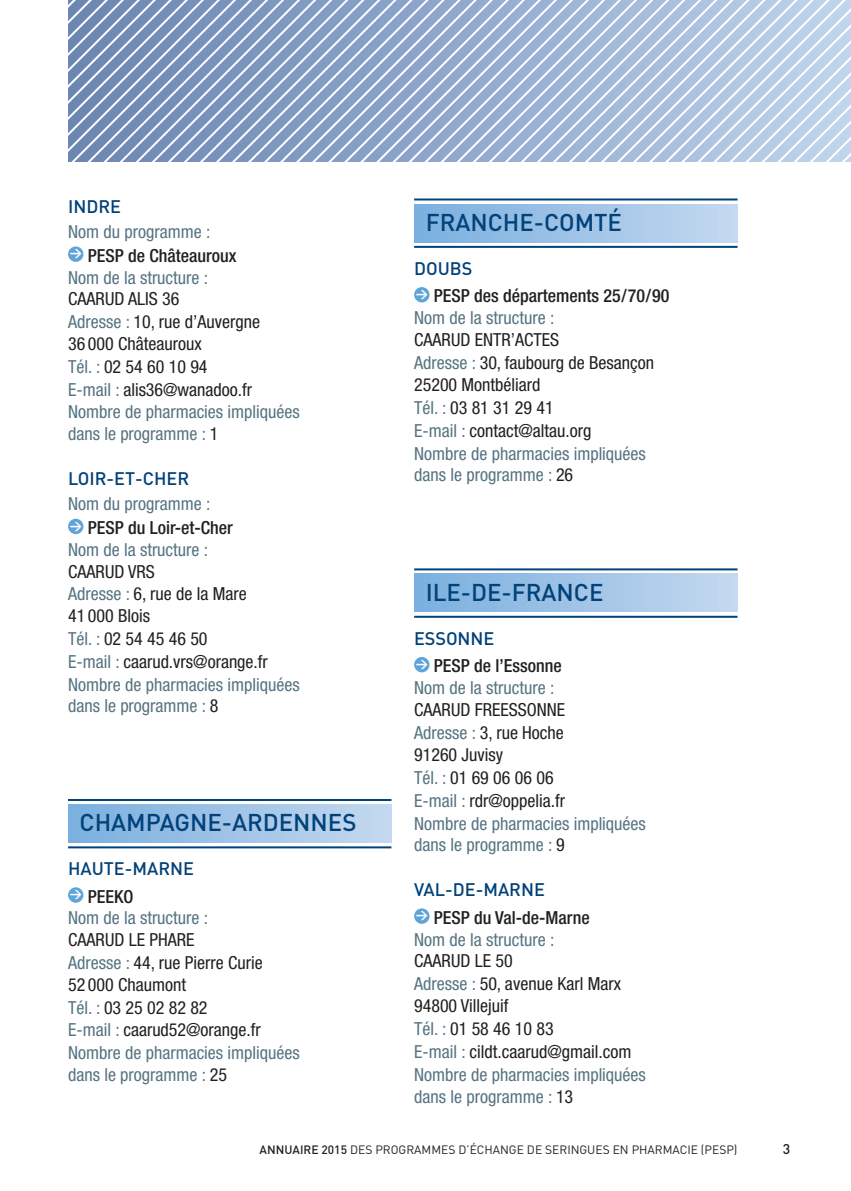
<style>
.page{position:relative;width:851px;height:1191px;background:#fff}
.page>*{position:absolute;margin:0;border:0;box-sizing:border-box;transform-origin:0 0}
.t1{font:500 24px "DIN";color:#004279}
.t2{font:condensed 18px/22.4px "Helvetica Neue";color:#231f20}
.t3{font:condensed 18px/22.4px "Helvetica Neue";color:#557482}
.t4{font:500 condensed 18px "Helvetica Neue";color:#231f20}
.t5{font:500 18px "DIN";color:#004279}
.t6{font:500 14px "DIN";color:#231f20}
.t7{font:12px "DIN";color:#231f20}
.t8{font:700 12px "DIN";color:#fff}
.s1{color:#557482}
.s2{color:#231f20}
.s3{font-weight:500}
</style>
<div class="page">
<div style="left:414px;top:204px;width:323px;height:38px;background:linear-gradient(to right,#7aafdf,#c5d8ef)"></div>
<div style="left:414px;top:573px;width:323px;height:38px;background:linear-gradient(to right,#7aafdf,#c5d8ef)"></div>
<div style="left:68px;top:805px;width:323px;height:37px;background:linear-gradient(to right,#7aafdf,#c5d9ef)"></div>
<hr style="left:68px;top:799px;width:323px;height:2px;background:#004279">
<hr style="left:68px;top:846px;width:323px;height:2px;background:#004279">
<hr style="left:414px;top:198px;width:323px;height:2px;background:#004279">
<hr style="left:414px;top:246px;width:323px;height:2px;background:#004279">
<hr style="left:414px;top:568px;width:323px;height:2px;background:#004279">
<hr style="left:414px;top:616px;width:323px;height:2px;background:#004279">
<div style="left:68px;top:246px;width:15px;height:16px;background:#5ea4d9;border-radius:50%"></div>
<div style="left:68px;top:519px;width:15px;height:15px;background:#5ea4d9;border-radius:50%"></div>
<div style="left:68px;top:887px;width:15px;height:15px;background:#5ea4d9;border-radius:50%"></div>
<div style="left:414px;top:287px;width:15px;height:15px;background:#5ea4d9;border-radius:50%"></div>
<div style="left:414px;top:657px;width:15px;height:15px;background:#5ea4d9;border-radius:50%"></div>
<div style="left:414px;top:908px;width:15px;height:15px;background:#5ea4d9;border-radius:50%"></div>
<svg style="left:68px;top:0;width:782px;height:162px;background:#a5b9d6"></svg>
<p class="t5" style="left:68px;top:196px;width:54px">INDRE</p>
<p class="t3" style="left:68px;top:221px;width:144px">Nom du programme :</p>
<p class="t4" style="left:88px;top:249px;width:150px">PESP de Châteauroux</p>
<p class="t3" style="left:68px;top:267px;width:142px">Nom de la structure :</p>
<p class="t2" style="left:68px;top:289px;width:233px">CAARUD ALIS 36<br><span class="s1">Adresse :</span> 10, rue d’Auvergne<br>36 000 Châteauroux<br><span class="s1">Tél. :</span> 02 54 60 10 94<br><span class="s1">E-mail :</span> alis36@wanadoo.fr<br><span class="s1">Nombre de pharmacies impliquées dans le programme :</span> 1</p>
<p class="t5" style="left:68px;top:468px;width:123px">LOIR-ET-CHER</p>
<p class="t3" style="left:68px;top:494px;width:144px">Nom du programme :</p>
<p class="t4" style="left:88px;top:521px;width:146px">PESP du Loir-et-Cher</p>
<p class="t3" style="left:68px;top:540px;width:142px">Nom de la structure :</p>
<p class="t3" style="left:68px;top:561px;width:233px"><span class="s2">CAARUD VRS<br></span>Adresse : <span class="s2">6, rue de la Mare<br>41 000 Blois<br></span>Tél. : <span class="s2">02 54 45 46 50<br></span>E-mail : <span class="s2">caarud.vrs@orange.fr<br></span>Nombre de pharmacies impliquées dans le programme : <span class="s2">8</span></p>
<p class="t8" style="left:70px;top:246px;width:14px">&gt;</p>
<p class="t8" style="left:70px;top:518px;width:14px">&gt;</p>
<h1 class="t1" style="left:80px;top:809px;width:278px">CHAMPAGNE-ARDENNES</h1>
<p class="t5" style="left:68px;top:858px;width:127px">HAUTE-MARNE</p>
<p class="t4" style="left:88px;top:890px;width:47px">PEEKO</p>
<p class="t3" style="left:68px;top:908px;width:142px">Nom de la structure :</p>
<p class="t2" style="left:68px;top:930px;width:233px">CAARUD LE PHARE<br><span class="s1">Adresse :</span> 44, rue Pierre Curie<br>52 000 Chaumont<br><span class="s1">Tél. :</span> 03 25 02 82 82<br><span class="s1">E-mail :</span> caarud52@orange.fr<br><span class="s1">Nombre de pharmacies impliquées dans le programme :</span> 25</p>
<p class="t8" style="left:70px;top:887px;width:14px">&gt;</p>
<h1 class="t1" style="left:425px;top:208px;width:198px">FRANCHE-COMTÉ</h1>
<p class="t5" style="left:414px;top:258px;width:60px">DOUBS</p>
<p class="t4" style="left:434px;top:289px;width:237px">PESP des départements 25/70/90</p>
<p class="t3" style="left:414px;top:308px;width:142px">Nom de la structure :</p>
<p class="t2" style="left:414px;top:330px;width:241px">CAARUD ENTR’ACTES<br><span class="s1">Adresse :</span> 30, faubourg de Besançon<br>25200 Montbéliard<br><span class="s1">Tél. :</span> 03 81 31 29 41<br><span class="s1">E-mail :</span> contact@altau.org<br><span class="s1">Nombre de pharmacies impliquées dans le programme :</span> 26</p>
<p class="t8" style="left:416px;top:287px;width:14px">&gt;</p>
<h1 class="t1" style="left:425px;top:578px;width:179px">ILE-DE-FRANCE</h1>
<p class="t5" style="left:414px;top:628px;width:82px">ESSONNE</p>
<p class="t4" style="left:434px;top:659px;width:129px">PESP de l’Essonne</p>
<p class="t3" style="left:414px;top:678px;width:142px">Nom de la structure :</p>
<p class="t3" style="left:414px;top:700px;width:233px"><span class="s2">CAARUD FREESSONNE<br></span>Adresse : <span class="s2">3, rue Hoche<br>91260 Juvisy<br></span>Tél. : <span class="s2">01 69 06 06 06<br></span>E-mail : <span class="s2">rdr@oppelia.fr<br></span>Nombre de pharmacies impliquées dans le programme : <span class="s2">9</span></p>
<p class="t5" style="left:414px;top:879px;width:132px">VAL-DE-MARNE</p>
<p class="t4" style="left:434px;top:911px;width:157px">PESP du Val-de-Marne</p>
<p class="t3" style="left:414px;top:929px;width:142px">Nom de la structure :</p>
<p class="t2" style="left:414px;top:951px;width:233px">CAARUD LE 50<br><span class="s1">Adresse :</span> 50, avenue Karl Marx<br>94800 Villejuif<br><span class="s1">Tél. :</span> 01 58 46 10 83<br><span class="s1">E-mail :</span> cildt.caarud@gmail.com<br><span class="s1">Nombre de pharmacies impliquées dans le programme :</span> 13</p>
<p class="t8" style="left:416px;top:657px;width:14px">&gt;</p>
<p class="t8" style="left:416px;top:908px;width:14px">&gt;</p>
<p class="t7" style="left:259px;top:1143px;width:479px"><span class="s3">ANNUAIRE 2015</span> DES PROGRAMMES D’ÉCHANGE DE SERINGUES EN PHARMACIE (PESP)</p>
<p class="t6" style="left:782px;top:1141px;width:9px">3</p>
</div>
